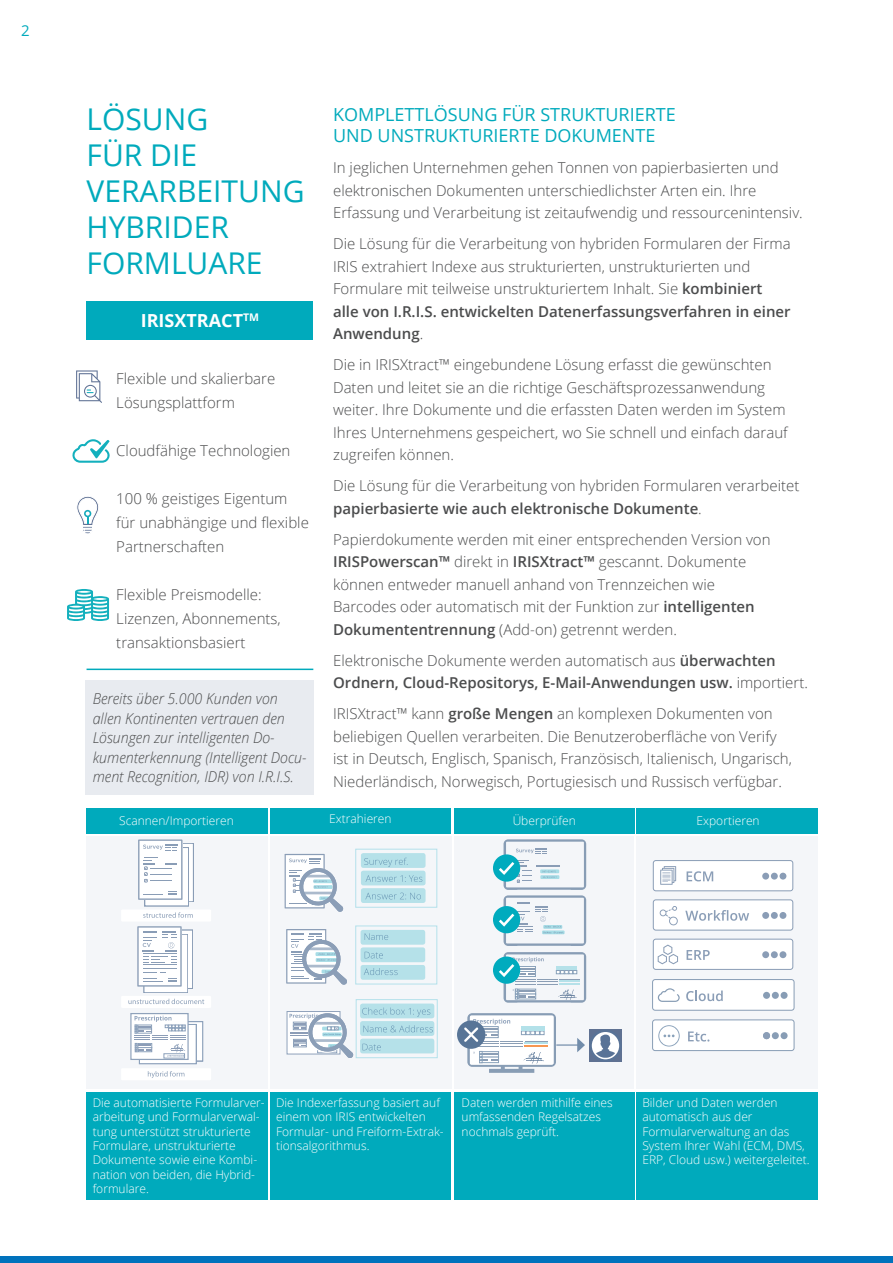
<style>
.page{position:relative;width:893px;height:1263px;background:#fff}
.page>*{position:absolute;margin:0;border:0;box-sizing:border-box;transform-origin:0 0}
.t1{font:30px/36px "Open Sans";color:#00aabc}
.t2{font:18px/21.6px "Open Sans";color:#00aabc}
.t3{font:700 18px "Open Sans";color:#fff}
.t4{font:300 15px/22.5px "Open Sans";color:#4b4c4d}
.t5{font:italic 300 15px/19.5px "Open Sans";color:#4b4c4d;scale:.95 1}
.t6{font:600 15px/22.5px "Open Sans";color:#4b4c4d}
.t7{font:15px "Open Sans";color:#00aabc}
.t8{font:300 12px/14.4px "Open Sans";color:#fff}
.s1{font-weight:600}
.s2{font-weight:300}
</style>
<div class="page">
<div style="left:87px;top:301px;width:226px;height:38px;background:#00aabc"></div>
<hr style="left:87px;top:669px;width:226px;height:1px;background:#00aabc">
<svg style="left:77px;top:496px;width:22px;height:38px"></svg>
<svg style="left:76px;top:370px;width:26px;height:33px"></svg>
<svg style="left:67px;top:589px;width:42px;height:32px"></svg>
<svg style="left:72px;top:439px;width:38px;height:24px"></svg>
<div style="left:85px;top:680px;width:229px;height:114px;background:#e8ebf0"></div>
<div style="left:86px;top:1092px;width:181px;height:107px;background:#00aabc"></div>
<div style="left:270px;top:1092px;width:180px;height:107px;background:#00aabc"></div>
<div style="left:454px;top:1092px;width:180px;height:107px;background:#00aabc"></div>
<div style="left:636px;top:1092px;width:182px;height:107px;background:#00aabc"></div>
<div style="left:86px;top:808px;width:181px;height:25px;background:#00aabc"></div>
<div style="left:270px;top:808px;width:180px;height:25px;background:#00aabc"></div>
<div style="left:454px;top:808px;width:180px;height:25px;background:#00aabc"></div>
<div style="left:636px;top:808px;width:182px;height:25px;background:#00aabc"></div>
<div style="left:270px;top:835px;width:181px;height:253px;background:#f4f6f9"></div>
<div style="left:454px;top:835px;width:180px;height:253px;background:#f4f6f9"></div>
<div style="left:636px;top:835px;width:181px;height:253px;background:#f4f6f9"></div>
<div style="left:86px;top:835px;width:182px;height:253px;background:#f4f6f9"></div>
<div style="left:146px;top:1021px;width:57px;height:40px;background:#fff"></div>
<div style="left:146px;top:1021px;width:57px;height:40px;border:1px solid #8ca1bb"></div>
<div style="left:139px;top:1024px;width:57px;height:40px;background:#fff"></div>
<div style="left:139px;top:1024px;width:58px;height:40px;border:1px solid #8ca1bb"></div>
<div style="left:130px;top:1014px;width:57px;height:45px;background:#fff"></div>
<svg style="left:146px;top:986px;width:40px;height:5px"></svg>
<div style="left:144px;top:934px;width:44px;height:59px;border:1px solid #8a9db6"></div>
<div style="left:150px;top:843px;width:44px;height:59px;background:#fff"></div>
<div style="left:150px;top:843px;width:44px;height:59px;border:1px solid #8a9db6"></div>
<div style="left:145px;top:847px;width:44px;height:59px;background:#fff"></div>
<div style="left:145px;top:847px;width:44px;height:59px;border:1px solid #8a9db6"></div>
<svg style="left:138px;top:839px;width:45px;height:61px"></svg>
<div style="left:360px;top:1039px;width:74px;height:14px;background:#b5e1e9;border-radius:2px"></div>
<div style="left:360px;top:1021px;width:74px;height:15px;background:#b5e1e9;border-radius:2px"></div>
<div style="left:360px;top:1003px;width:74px;height:15px;background:#b5e1e9;border-radius:2px"></div>
<div style="left:356px;top:999px;width:82px;height:59px;border:1px solid #b4e1eb"></div>
<svg style="left:286px;top:929px;width:61px;height:56px"></svg>
<div style="left:361px;top:965px;width:64px;height:15px;background:#b5e1e9;border-radius:2px"></div>
<div style="left:361px;top:947px;width:64px;height:15px;background:#b5e1e9;border-radius:2px"></div>
<div style="left:361px;top:930px;width:64px;height:15px;background:#b5e1e9;border-radius:2px"></div>
<div style="left:355px;top:926px;width:82px;height:58px;border:1px solid #b4e1eb"></div>
<svg style="left:365px;top:933px;width:23px;height:7px"></svg>
<svg style="left:365px;top:952px;width:18px;height:6px"></svg>
<svg style="left:364px;top:968px;width:34px;height:7px"></svg>
<svg style="left:363px;top:1044px;width:18px;height:6px"></svg>
<svg style="left:363px;top:1025px;width:70px;height:7px"></svg>
<div style="left:284px;top:855px;width:40px;height:52px;background:#cad2de"></div>
<svg style="left:285px;top:854px;width:58px;height:58px"></svg>
<div style="left:361px;top:888px;width:65px;height:15px;background:#b5e1e9;border-radius:2px"></div>
<div style="left:361px;top:871px;width:65px;height:14px;background:#b5e1e9;border-radius:2px"></div>
<div style="left:361px;top:853px;width:65px;height:15px;background:#b5e1e9;border-radius:2px"></div>
<div style="left:355px;top:849px;width:82px;height:58px;border:1px solid #b4e1eb"></div>
<svg style="left:364px;top:858px;width:44px;height:9px"></svg>
<svg style="left:366px;top:875px;width:56px;height:7px"></svg>
<svg style="left:365px;top:893px;width:56px;height:6px"></svg>
<svg style="left:362px;top:1007px;width:68px;height:10px"></svg>
<div style="left:653px;top:939px;width:140px;height:31px;border:1px solid #8a9db6;border-radius:3px"></div>
<svg style="left:653px;top:939px;width:140px;height:30px"></svg>
<div style="left:653px;top:899px;width:140px;height:31px;border:1px solid #8a9db6;border-radius:3px"></div>
<svg style="left:653px;top:900px;width:140px;height:30px"></svg>
<svg style="left:653px;top:860px;width:140px;height:31px"></svg>
<svg style="left:164px;top:1057px;width:21px;height:1px"></svg>
<div style="left:130px;top:1013px;width:59px;height:47px;border:1px solid #8fa2bb"></div>
<div style="left:287px;top:1011px;width:53px;height:43px;border:1px solid #8fa2bb"></div>
<hr style="left:556px;top:1044px;width:24px;height:2px;background:#718caa">
<svg style="left:577px;top:1029px;width:45px;height:33px"></svg>
<svg style="left:652px;top:979px;width:143px;height:72px"></svg>
<svg style="left:134px;top:1016px;width:51px;height:41px"></svg>
<svg style="left:493px;top:952px;width:93px;height:51px"></svg>
<svg style="left:122px;top:1069px;width:89px;height:11px"></svg>
<svg style="left:122px;top:996px;width:89px;height:12px"></svg>
<svg style="left:122px;top:910px;width:89px;height:76px"></svg>
<svg style="left:493px;top:839px;width:93px;height:107px"></svg>
<svg style="left:289px;top:1013px;width:64px;height:45px"></svg>
<svg style="left:457px;top:1013px;width:99px;height:60px"></svg>
<div style="left:0;top:1256px;width:893px;height:7px;background:#0072bc"></div>
<p class="t7" style="left:21px;top:20px;width:10px">2</p>
<h1 class="t1" style="left:87px;top:100px;width:219px">LÖSUNG<br>FÜR DIE<br>VERARBEITUNG<br>HYBRIDER<br>FORMLUARE</h1>
<p class="t3" style="left:141px;top:308px;width:120px">IRISXTRACT<sup>TM</sup></p>
<p class="t4" style="left:116px;top:366px;width:160px;line-height:24px">Flexible und skalierbare<br>Lösungsplattform</p>
<p class="t4" style="left:116px;top:439px;width:176px">Cloudfähige Technologien</p>
<p class="t4" style="left:116px;top:486px;width:194px;line-height:24px">100 % geistiges Eigentum für unabhängige und flexible<br>Partnerschaften</p>
<p class="t4" style="left:116px;top:582px;width:166px;line-height:24px">Flexible Preismodelle:<br>Lizenzen, Abonnements, transaktionsbasiert</p>
<p class="t5" style="left:93px;top:688px;width:227px">Bereits über 5.000 Kunden von allen Kontinenten vertrauen den Lösungen zur intelligenten Do&shy;kumenterkennung (Intelligent Docu&shy;ment Recognition, IDR) von I.R.I.S.</p>
<p class="t2" style="left:333px;top:103px;width:344px">KOMPLETTLÖSUNG FÜR STRUKTURIERTE<br>UND UNSTRUKTURIERTE DOKUMENTE</p>
<p class="t4" style="left:333px;top:156px;width:471px">In jeglichen Unternehmen gehen Tonnen von papierbasierten und elektronischen Dokumenten unterschiedlichster Arten ein. Ihre<br>Erfassung und Verarbeitung ist zeitaufwendig und ressourcenintensiv.</p>
<p class="t4" style="left:333px;top:232px;width:459px">Die Lösung für die Verarbeitung von hybriden Formularen der Firma IRIS extrahiert Indexe aus strukturierten, unstrukturierten und Formulare mit teilweise unstrukturiertem Inhalt. Sie <span class="s1">kombiniert alle von I.R.I.S. entwickelten Datenerfassungsverfahren in einer Anwendung</span>.</p>
<p class="t4" style="left:333px;top:353px;width:456px">Die in IRISXtract™ eingebundene Lösung erfasst die gewünschten Daten und leitet sie an die richtige Geschäftsprozessanwendung weiter. Ihre Dokumente und die erfassten Daten werden im System Ihres Unternehmens gespeichert, wo Sie schnell und einfach darauf zugreifen können.</p>
<p class="t4" style="left:333px;top:474px;width:468px">Die Lösung für die Verarbeitung von hybriden Formularen verarbeitet <span class="s1">papierbasierte wie auch elektronische Dokumente</span>.</p>
<p class="t4" style="left:333px;top:528px;width:439px">Papierdokumente werden mit einer entsprechenden Version von <span class="s1">IRISPowerscan™</span> direkt in <span class="s1">IRISXtract™</span> gescannt. Dokumente können entweder manuell anhand von Trennzeichen wie Barcodes oder automatisch mit der Funktion zur <span class="s1">intelligenten Dokumententrennung</span> (Add-on) getrennt werden.</p>
<p class="t6" style="left:333px;top:649px;width:476px"><span class="s2">Elektronische Dokumente werden automatisch aus</span> überwachten<br>Ordnern, Cloud-Repositorys, E-Mail-Anwendungen usw. <span class="s2">importiert.</span></p>
<p class="t4" style="left:333px;top:702px;width:460px">IRISXtract™ kann <span class="s1">große Mengen</span> an komplexen Dokumenten von beliebigen Quellen verarbeiten. Die Benutzeroberfläche von Verify ist in Deutsch, Englisch, Spanisch, Französisch, Italienisch, Ungarisch, Niederländisch, Norwegisch, Portugiesisch und Russisch verfügbar.</p>
<p class="t8" style="left:119px;top:813px;width:116px">Scannen/Importieren</p>
<p class="t8" style="left:329px;top:811px;width:64px">Extrahieren</p>
<p class="t8" style="left:513px;top:813px;width:65px">Überprüfen</p>
<p class="t8" style="left:697px;top:813px;width:65px">Exportieren</p>
<p class="t8" style="left:93px;top:1095px;width:174px">Die automatisierte Formularver&shy;arbeitung und Formularverwal&shy;tung unterstützt strukturierte<br>Formulare, unstrukturierte<br>Dokumente sowie eine Kombi&shy;nation von beiden, die Hybrid&shy;formulare.</p>
<p class="t8" style="left:276px;top:1095px;width:169px">Die Indexerfassung basiert auf einem von IRIS entwickelten<br>Formular- und Freiform-Extrak&shy;tionsalgorithmus.</p>
<p class="t8" style="left:462px;top:1095px;width:153px">Daten werden mithilfe eines umfassenden Regelsatzes nochmals geprüft.</p>
<p class="t8" style="left:642px;top:1095px;width:169px">Bilder und Daten werden automatisch aus der<br>Formularverwaltung an das<br>System Ihrer Wahl (ECM, DMS,<br>ERP, Cloud usw.) weitergeleitet.</p>
</div>
